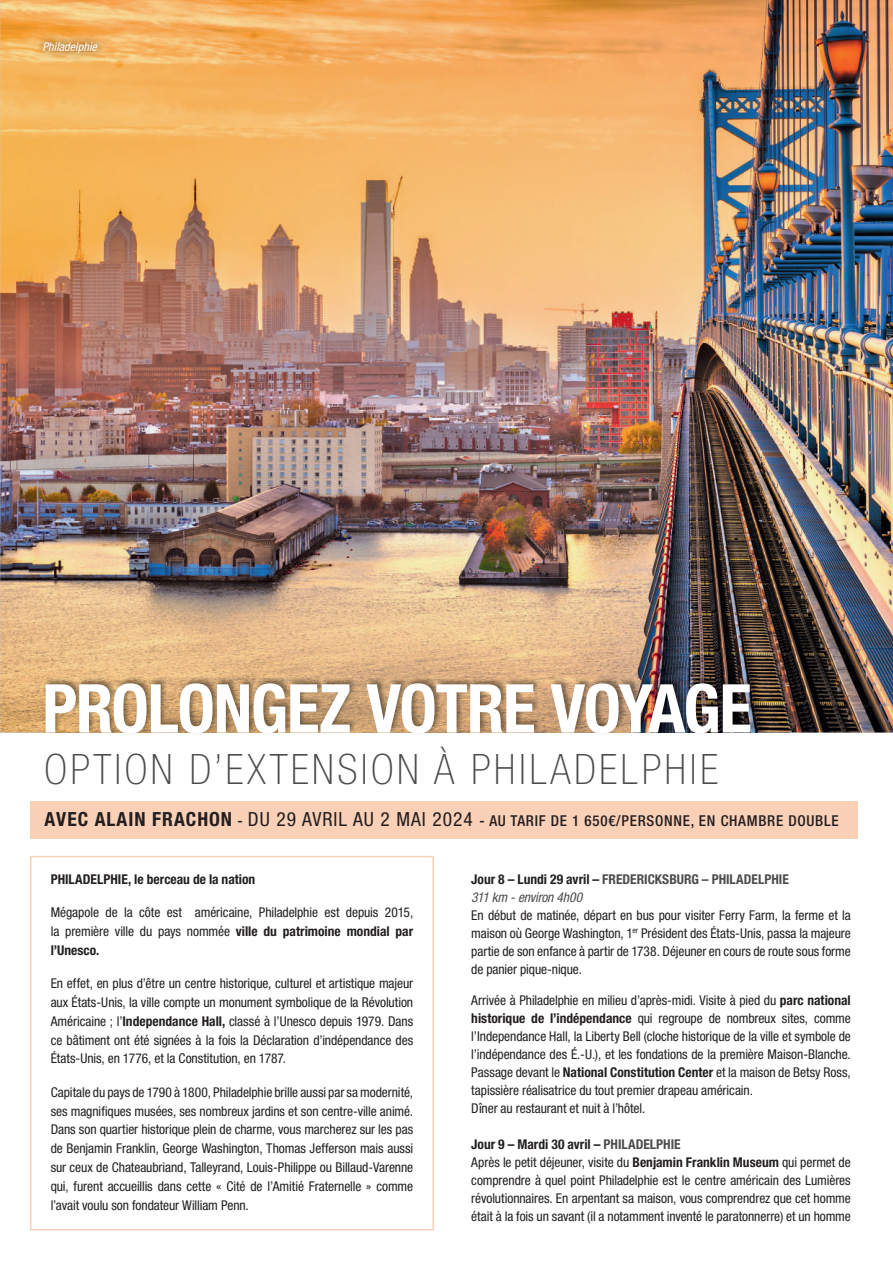
<style>
.page{position:relative;width:893px;height:1263px;background:#fff}
.page>*{position:absolute;margin:0;border:0;box-sizing:border-box;transform-origin:0 0}
.t1{font:700 condensed 67.5px "Helvetica Neue LT Std";letter-spacing:-.02em;color:#fff}
.t2{font:100 condensed 42px "Helvetica Neue LT Std";letter-spacing:.08em;color:#4b4c4d}
.t3{font:500 condensed 15px "Helvetica Neue LT Std";letter-spacing:.05em;color:#231f20}
.t4{font:condensed 13.5px/18px "Helvetica Neue LT Std";letter-spacing:-.005em;color:#231f20;text-align:justify}
.t5{font:700 condensed 13.5px/18px "Helvetica Neue LT Std";color:#4b4c4d}
.t6{font:700 condensed 13.5px "Helvetica Neue LT Std";color:#231f20}
.t7{font:italic condensed 12px "Helvetica Neue LT Std";letter-spacing:.005em;color:#fff}
.s1{font-weight:700;font-size:19.5px}
.s2{font-weight:400;font-size:19.5px}
.s3{font-weight:700}
.s4{color:#231f20}
.s5{font-weight:400;font-style:italic}
.s6{font-weight:700;color:#4b4c4d}
</style>
<div class="page">
<div style="left:30px;top:802px;width:827px;height:37px;background:#fad0b7"></div>
<svg style="left:30px;top:856px;width:404px;height:374px"></svg>
<img style="left:0;top:0;width:893px;height:732px">
<img style="left:35px;top:34px;width:70px;height:27px">
<img style="left:44px;top:675px;width:714px;height:59px">
<p class="t7" style="left:43px;top:40px;width:56px">Philadelphie</p>
<h1 class="t1" style="left:42px;top:668px;width:711px">PROLONGEZ VOTRE VOYAGE</h1>
<h2 class="t2" style="left:45px;top:745px;width:675px">OPTION D’EXTENSION À PHILADELPHIE</h2>
<p class="t3" style="left:45px;top:811px;width:796px"><span class="s1">AVEC ALAIN FRACHON</span> - <span class="s2">DU 29 AVRIL AU 2 MAI 2024</span> - AU TARIF DE 1 650€/PERSONNE, EN CHAMBRE DOUBLE</p>
<p class="t6" style="left:51px;top:870px;width:206px">PHILADELPHIE, le berceau de la nation</p>
<p class="t4" style="left:51px;top:902px;width:364px;line-height:18.9px">Mégapole de la côte est américaine, Philadelphie est depuis 2015, la première ville du pays nommée <span class="s3">ville du patrimoine mondial par l’Unesco.</span></p>
<p class="t4" style="left:51px;top:973px;width:364px;line-height:18.9px">En effet, en plus d’être un centre historique, culturel et artistique majeur aux États-Unis, la ville compte un monument symbolique de la Révolution Américaine ; l’<span class="s3">Independance Hall,</span> classé à l’Unesco depuis 1979. Dans ce bâtiment ont été signées à la fois la Déclaration d’indépendance des États-Unis, en 1776, et la Constitution, en 1787.</p>
<p class="t4" style="left:51px;top:1082px;width:364px;line-height:18.9px">Capitale du pays de 1790 à 1800, Philadelphie brille aussi par sa modernité, ses magnifiques musées, ses nombreux jardins et son centre-ville animé.<br>Dans son quartier historique plein de charme, vous marcherez sur les pas de Benjamin Franklin, George Washington, Thomas Jefferson mais aussi sur ceux de Chateaubriand, Talleyrand, Louis-Philippe ou Billaud-Varenne qui, furent accueillis dans cette « Cité de l’Amitié Fraternelle » comme l’avait voulu son fondateur William Penn.</p>
<p class="t5" style="left:471px;top:869px;width:319px"><span class="s4">Jour 8 – Lundi 29 avril –</span> FREDERICKSBURG – PHILADELPHIE<br><span class="s5">311 km - environ 4h00</span></p>
<p class="t4" style="left:471px;top:906px;width:381px">En début de matinée, départ en bus pour visiter Ferry Farm, la ferme et la maison où George Washington, 1<sup>er</sup> Président des États-Unis, passa la majeure partie de son enfance à partir de 1738. Déjeuner en cours de route sous forme de panier pique-nique.</p>
<p class="t4" style="left:471px;top:991px;width:381px;text-align:left">Arrivée à Philadelphie en milieu d’après-midi. Visite à pied du <span class="s3">parc national historique de l’indépendance</span> qui regroupe de nombreux sites, comme l’Independance Hall, la Liberty Bell (cloche historique de la ville et symbole de l’indépendance des É.-U.), et les fondations de la première Maison-Blanche.<br>Passage devant le <span class="s3">National Constitution Center</span> et la maison de Betsy Ross, tapissière réalisatrice du tout premier drapeau américain.<br>Dîner au restaurant et nuit à l’hôtel.</p>
<p class="t4" style="left:471px;top:1135px;width:381px;text-align:left"><span class="s3">Jour 9 – Mardi 30 avril –</span> <span class="s6">PHILADELPHIE<br></span>Après le petit déjeuner, visite du <span class="s3">Benjamin Franklin Museum</span> qui permet de comprendre à quel point Philadelphie est le centre américain des Lumières révolutionnaires. En arpentant sa maison, vous comprendrez que cet homme était à la fois un savant (il a notamment inventé le paratonnerre) et un homme</p>
</div>
